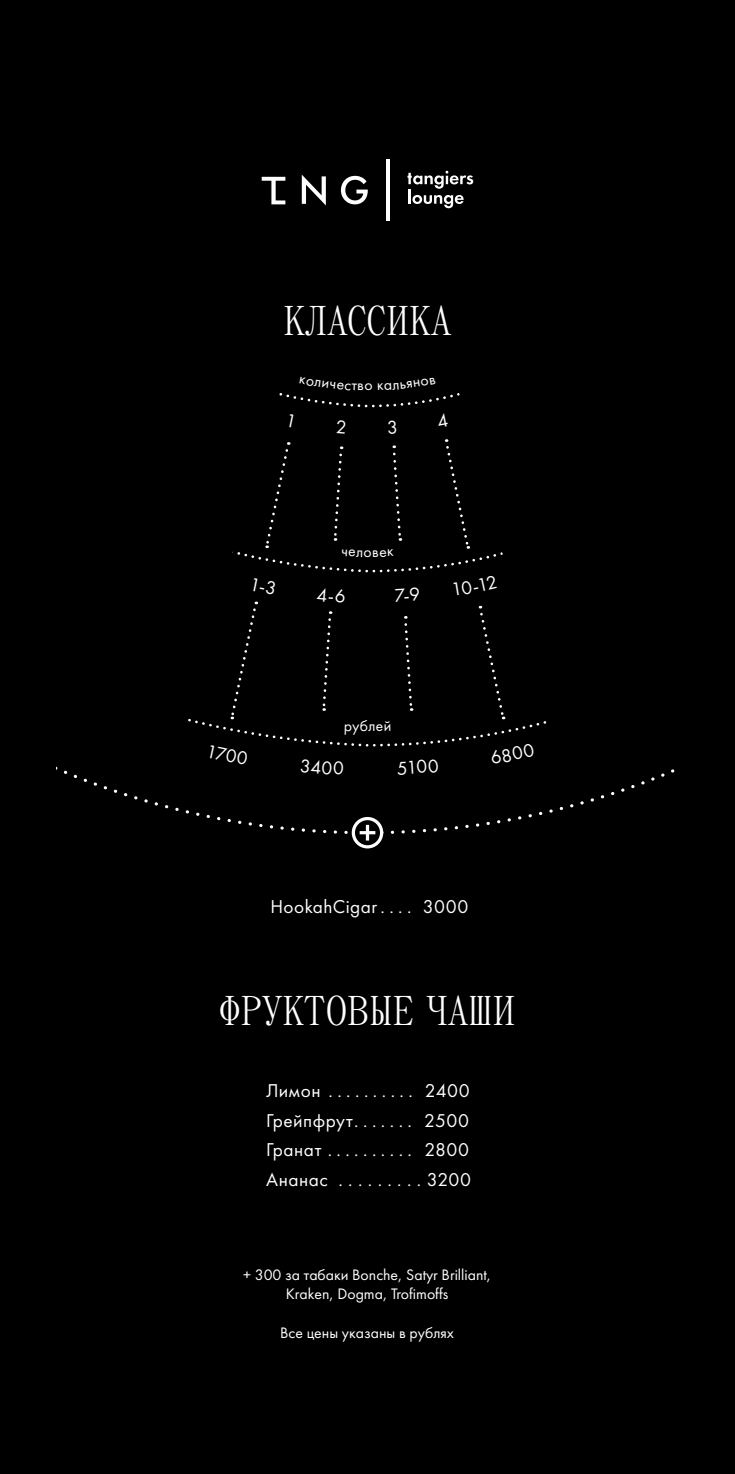
<style>
.page{position:relative;width:735px;height:1474px;background:#fff}
.page>*{position:absolute;margin:0;border:0;box-sizing:border-box;transform-origin:0 0}
.t1{font:41.48px "Panama";letter-spacing:-.01em;color:#fff}
.t2{font:19.25px/29.8px "Futura Book C";letter-spacing:.03em;color:#fff;text-align:justify}
.t3{font:15.75px/19.2px "Futura Book C";color:#fff;text-align:center}
</style>
<div class="page">
<div style="left:0;top:0;width:734px;height:1473px;background:#000"></div>
<svg style="left:188px;top:159px;width:359px;height:584px"></svg>
<svg style="left:264px;top:442px;width:26px;height:106px"></svg>
<svg style="left:332px;top:446px;width:11px;height:95px"></svg>
<svg style="left:391px;top:445px;width:11px;height:96px"></svg>
<svg style="left:444px;top:439px;width:26px;height:109px"></svg>
<svg style="left:478px;top:606px;width:27px;height:113px"></svg>
<svg style="left:229px;top:601px;width:28px;height:118px"></svg>
<svg style="left:321px;top:611px;width:11px;height:100px"></svg>
<svg style="left:403px;top:616px;width:10px;height:95px"></svg>
<svg style="left:287px;top:413px;width:6px;height:14px"></svg>
<svg style="left:336px;top:420px;width:9px;height:14px"></svg>
<svg style="left:387px;top:420px;width:9px;height:14px"></svg>
<svg style="left:436px;top:412px;width:12px;height:16px"></svg>
<svg style="left:251px;top:578px;width:25px;height:17px"></svg>
<svg style="left:316px;top:587px;width:29px;height:15px"></svg>
<svg style="left:394px;top:587px;width:25px;height:15px"></svg>
<svg style="left:453px;top:575px;width:43px;height:21px"></svg>
<svg style="left:57px;top:743px;width:618px;height:105px"></svg>
<svg style="left:344px;top:724px;width:15px;height:11px"></svg>
<svg style="left:376px;top:721px;width:14px;height:10px"></svg>
<svg style="left:342px;top:549px;width:20px;height:8px"></svg>
<svg style="left:373px;top:549px;width:20px;height:8px"></svg>
<svg style="left:299px;top:377px;width:64px;height:13px"></svg>
<svg style="left:378px;top:377px;width:57px;height:13px"></svg>
<h1 class="t1" style="left:283px;top:296px;width:170px">КЛАССИКА</h1>
<p class="t3" style="left:364px;top:376px;width:10px">о</p>
<p class="t3" style="left:363px;top:542px;width:10px">о</p>
<p class="t3" style="left:359px;top:716px;width:17px">бл</p>
<p class="t2" style="left:270px;top:891px;width:200px">HookahCigar . . . . 3000</p>
<h1 class="t1" style="left:219px;top:986px;width:298px">ФРУКТОВЫЕ ЧАШИ</h1>
<p class="t2" style="left:266px;top:1075px;width:207px">Лимон . . . . . . . . . . 2400<br>Грейпфрут. . . . . . . 2500<br>Гранат . . . . . . . . . . 2800<br>Ананас .........3200</p>
<p class="t3" style="left:243px;top:1265px;width:249px">+ 300 за табаки Bonche, Satyr Brilliant,<br>Kraken, Dogma, Trofimoffs</p>
<p class="t3" style="left:280px;top:1323px;width:175px">Все цены указаны в рублях</p>
</div>
